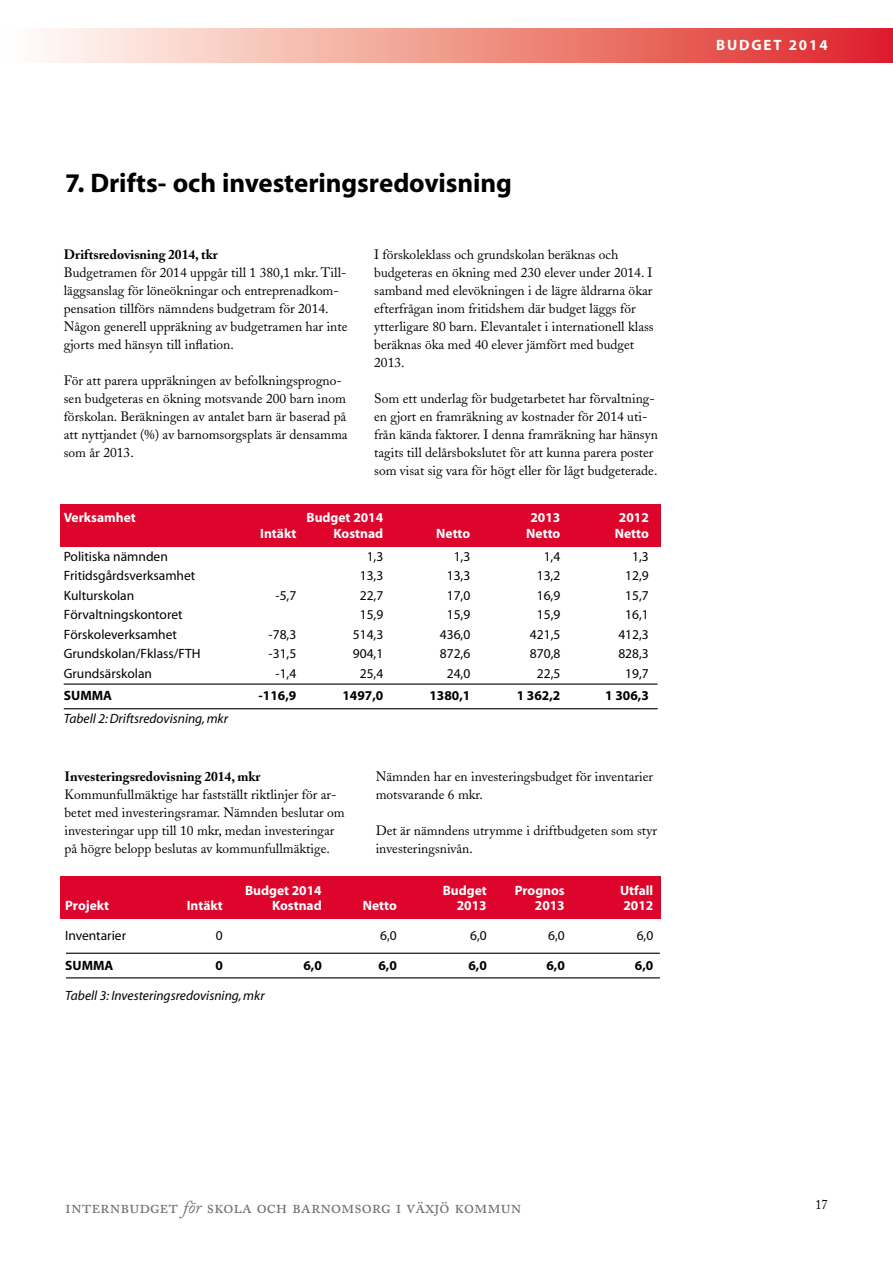
<style>
.page{position:relative;width:893px;height:1263px;background:#fff}
.page>*{position:absolute;margin:0;border:0;box-sizing:border-box;transform-origin:0 0}
.t1{font:700 27px "Myriad";letter-spacing:-.005em;color:#000}
.t2{font:18px "Adobe Caslon Regular SC";color:#706f6f}
.t3{font:700 15px "Myriad";letter-spacing:.125em;color:#fff}
.t4{font:13.5px/18px "Adobe Caslon";color:#000}
.t5{font:13.5px "Myriad";color:#000}
.t6{font:700 13.5px "Myriad";color:#fff}
.t7{font:italic 13.5px "Myriad";color:#000}
.t8{font:700 13.5px "Adobe Caslon";color:#000}
.t9{font:700 13.5px "Myriad";color:#000}
.t10{font:13.5px "Adobe Caslon";color:#000;scale:.9 1}
.s1{font-family:"Adobe Caslon";font-style:italic}
</style>
<div class="page">
<div style="left:60px;top:876px;width:601px;height:43px;background:#dd052b"></div>
<div style="left:0;top:28px;width:893px;height:35px;background:linear-gradient(to right,#fffffb,#de2724)"></div>
<div style="left:60px;top:504px;width:601px;height:42px;background:#dd052b"></div>
<hr style="left:64px;top:683px;width:594px;height:2px;background:#000">
<hr style="left:66px;top:953px;width:594px;height:1px;background:#000">
<hr style="left:64px;top:708px;width:594px;height:1px;background:#000">
<hr style="left:66px;top:977px;width:594px;height:1px;background:#000">
<h1 class="t1" style="left:65px;top:169px;width:448px">7. Drifts- och investeringsredovisning</h1>
<p class="t8" style="left:64px;top:246px;width:156px">Driftsredovisning 2014, tkr</p>
<p class="t4" style="left:64px;top:263px;width:285px">Budgetramen för 2014 uppgår till 1 380,1 mkr. Til - läggsanslag för löneökningar och entreprenadkom&shy;pensation tillförs nämndens budgetram för 2014.<br>Någon generell uppräkning av budgetramen har inte gjorts med hänsyn till inflation.</p>
<p class="t4" style="left:64px;top:371px;width:285px">För att parera uppräkningen av befolkningsprogno&shy;sen budgeteras en ökning motsvande 200 barn inom förskolan. Beräkningen av antalet barn är baserad på att nyttjandet (%) av barnomsorgsplats är densamma som år 2013.</p>
<p class="t4" style="left:374px;top:245px;width:281px">I förskoleklass och grundskolan beräknas och budgeteras en ökning med 230 elever under 2014. I samband med elevökningen i de lägre åldrarna ökar efterfrågan inom fritidshem där budget läggs för ytterligare 80 barn. Elevantalet i internationell klass beräknas öka med 40 elever jämfört med budget 2013.</p>
<p class="t4" style="left:374px;top:389px;width:285px">Som ett underlag för budgetarbetet har förvaltning&shy;en gjort en framräkning av kostnader för 2014 uti&shy;från kända faktorer. I denna framräkning har hänsyn tagits till delårsbokslutet för att kunna parera poster som visat sig vara för högt eller för lågt budgeterade.</p>
<p class="t6" style="left:64px;top:510px;width:73px">Verksamhet</p>
<p class="t6" style="left:296px;top:510px;width:88px">Budget 2014</p>
<p class="t6" style="left:530px;top:510px;width:31px">2013</p>
<p class="t6" style="left:619px;top:510px;width:31px">2012</p>
<p class="t6" style="left:260px;top:526px;width:38px">Intäkt</p>
<p class="t6" style="left:334px;top:526px;width:51px">Kostnad</p>
<p class="t6" style="left:436px;top:526px;width:36px">Netto</p>
<p class="t6" style="left:526px;top:526px;width:36px">Netto</p>
<p class="t6" style="left:615px;top:526px;width:36px">Netto</p>
<p class="t5" style="left:64px;top:549px;width:106px">Politiska nämnden</p>
<p class="t5" style="left:367px;top:549px;width:18px">1,3</p>
<p class="t5" style="left:454px;top:549px;width:18px">1,3</p>
<p class="t5" style="left:544px;top:549px;width:18px">1,4</p>
<p class="t5" style="left:632px;top:549px;width:18px">1,3</p>
<p class="t5" style="left:64px;top:569px;width:133px">Fritidsgårdsverksamhet</p>
<p class="t5" style="left:360px;top:569px;width:25px">13,3</p>
<p class="t5" style="left:447px;top:569px;width:25px">13,3</p>
<p class="t5" style="left:537px;top:569px;width:25px">13,2</p>
<p class="t5" style="left:625px;top:569px;width:25px">12,9</p>
<p class="t5" style="left:64px;top:588px;width:72px">Kulturskolan</p>
<p class="t5" style="left:276px;top:588px;width:22px">-5,7</p>
<p class="t5" style="left:360px;top:588px;width:25px">22,7</p>
<p class="t5" style="left:447px;top:588px;width:25px">17,0</p>
<p class="t5" style="left:537px;top:588px;width:25px">16,9</p>
<p class="t5" style="left:625px;top:588px;width:25px">15,7</p>
<p class="t5" style="left:64px;top:608px;width:120px">Förvaltningskontoret</p>
<p class="t5" style="left:360px;top:608px;width:25px">15,9</p>
<p class="t5" style="left:447px;top:608px;width:25px">15,9</p>
<p class="t5" style="left:537px;top:608px;width:25px">15,9</p>
<p class="t5" style="left:625px;top:608px;width:25px">16,1</p>
<p class="t5" style="left:64px;top:627px;width:115px">Förskoleverksamhet</p>
<p class="t5" style="left:269px;top:627px;width:29px">-78,3</p>
<p class="t5" style="left:353px;top:627px;width:32px">514,3</p>
<p class="t5" style="left:440px;top:627px;width:32px">436,0</p>
<p class="t5" style="left:530px;top:627px;width:32px">421,5</p>
<p class="t5" style="left:618px;top:627px;width:32px">412,3</p>
<p class="t5" style="left:64px;top:647px;width:138px">Grundskolan/Fklass/FTH</p>
<p class="t5" style="left:269px;top:647px;width:29px">-31,5</p>
<p class="t5" style="left:353px;top:647px;width:32px">904,1</p>
<p class="t5" style="left:440px;top:647px;width:32px">872,6</p>
<p class="t5" style="left:530px;top:647px;width:32px">870,8</p>
<p class="t5" style="left:618px;top:647px;width:32px">828,3</p>
<p class="t5" style="left:64px;top:666px;width:90px">Grundsärskolan</p>
<p class="t5" style="left:276px;top:666px;width:22px">-1,4</p>
<p class="t5" style="left:360px;top:666px;width:25px">25,4</p>
<p class="t5" style="left:447px;top:666px;width:25px">24,0</p>
<p class="t5" style="left:537px;top:666px;width:25px">22,5</p>
<p class="t5" style="left:625px;top:666px;width:25px">19,7</p>
<p class="t9" style="left:64px;top:688px;width:50px">SUMMA</p>
<p class="t9" style="left:259px;top:688px;width:39px">-116,9</p>
<p class="t9" style="left:342px;top:688px;width:42px">1497,0</p>
<p class="t9" style="left:429px;top:688px;width:42px">1380,1</p>
<p class="t9" style="left:517px;top:688px;width:45px">1 362,2</p>
<p class="t9" style="left:605px;top:688px;width:45px">1 306,3</p>
<p class="t7" style="left:64px;top:711px;width:166px">Tabell 2: Driftsredovisning, mkr</p>
<p class="t8" style="left:65px;top:768px;width:198px">Investeringsredovisning 2014, mkr</p>
<p class="t4" style="left:65px;top:785px;width:282px">Kommunfullmäktige har fastställt riktlinjer för ar&shy;betet med investeringsramar. Nämnden beslutar om investeringar upp till 10 mkr, medan investeringar på högre belopp beslutas av kommunfullmäktige.</p>
<p class="t4" style="left:376px;top:767px;width:279px">Nämnden har en investeringsbudget för inventarier motsvarande 6 mkr.</p>
<p class="t4" style="left:376px;top:821px;width:283px">Det är nämndens utrymme i driftbudgeten som styr investeringsnivån.</p>
<p class="t6" style="left:245px;top:883px;width:78px">Budget 2014</p>
<p class="t6" style="left:397px;top:883px;width:19px">B</p>
<p class="t6" style="left:451px;top:883px;width:37px">udget</p>
<p class="t6" style="left:515px;top:883px;width:52px">Prognos</p>
<p class="t6" style="left:620px;top:883px;width:35px">Utfall</p>
<p class="t6" style="left:65px;top:898px;width:45px">Projekt</p>
<p class="t6" style="left:187px;top:898px;width:38px">Intäkt</p>
<p class="t6" style="left:272px;top:898px;width:51px">Kostnad</p>
<p class="t6" style="left:363px;top:898px;width:36px">Netto</p>
<p class="t6" style="left:457px;top:898px;width:31px">2013</p>
<p class="t6" style="left:535px;top:898px;width:31px">2013</p>
<p class="t6" style="left:623px;top:898px;width:31px">2012</p>
<p class="t5" style="left:65px;top:928px;width:62px">Inventarier</p>
<p class="t5" style="left:216px;top:928px;width:8px">0</p>
<p class="t5" style="left:380px;top:928px;width:18px">6,0</p>
<p class="t5" style="left:470px;top:928px;width:18px">6,0</p>
<p class="t5" style="left:548px;top:928px;width:18px">6,0</p>
<p class="t5" style="left:637px;top:928px;width:18px">6,0</p>
<p class="t9" style="left:65px;top:958px;width:50px">SUMMA</p>
<p class="t9" style="left:215px;top:958px;width:9px">0</p>
<p class="t9" style="left:303px;top:958px;width:20px">6,0</p>
<p class="t9" style="left:378px;top:958px;width:20px">6,0</p>
<p class="t9" style="left:468px;top:958px;width:20px">6,0</p>
<p class="t9" style="left:546px;top:958px;width:20px">6,0</p>
<p class="t9" style="left:635px;top:958px;width:20px">6,0</p>
<p class="t7" style="left:65px;top:988px;width:201px">Tabell 3: Investeringsredovisning, mkr</p>
<p class="t3" style="left:716px;top:37px;width:23px">budg</p>
<p class="t3" style="left:764px;top:37px;width:66px">et 2014</p>
<h2 class="t2" style="left:65px;top:1196px;width:458px">internbudget <span class="s1">för</span> skola och barnomsorg i växjö kommun</h2>
<p class="t10" style="left:815px;top:1197px;width:15px">17</p>
</div>
